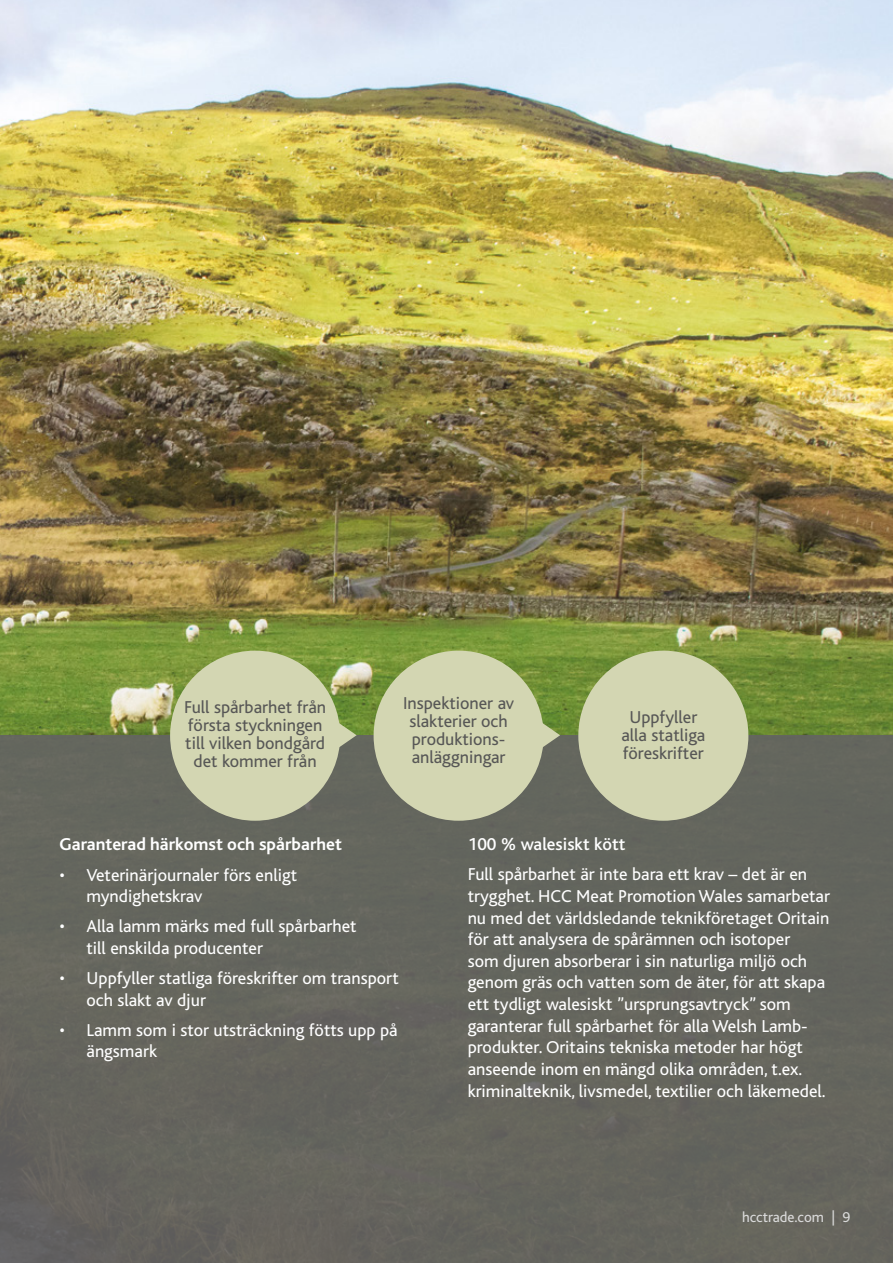
<style>
.page{position:relative;width:893px;height:1263px;background:#fff}
.page>*{position:absolute;margin:0;border:0;box-sizing:border-box;transform-origin:0 0}
.t1{font:18px/21.6px "Bliss";color:#fff}
.t2{font:18px/18px "Bliss";color:#575756;text-align:center}
.t3{font:700 18px "Bliss";color:#fff}
.t4{font:500 18px "Bliss";color:#fff}
.t5{font:15px "Bliss";color:#dadada}
</style>
<div class="page">
<img style="left:0;top:0;width:893px;height:736px">
<div style="left:0;top:736px;width:893px;height:527px;background:#646363"></div>
<div style="left:578px;top:651px;width:170px;height:170px;background:#d3d6b2;border-radius:50%"></div>
<div style="left:170px;top:651px;width:170px;height:170px;background:#d3d6b2;border-radius:50%"></div>
<svg style="left:338px;top:716px;width:19px;height:38px"></svg>
<div style="left:374px;top:651px;width:170px;height:170px;background:#d3d6b2;border-radius:50%"></div>
<svg style="left:541px;top:716px;width:19px;height:39px"></svg>
<p class="t2" style="left:184px;top:699px;width:143px">Full spårbarhet från första styckningen till vilken bondgård det kommer från</p>
<p class="t2" style="left:403px;top:695px;width:113px">Inspektioner av slakterier och produktions&shy;anläggningar</p>
<p class="t2" style="left:621px;top:708px;width:85px">Uppfyller alla statliga föreskrifter</p>
<p class="t3" style="left:60px;top:835px;width:284px">Garanterad härkomst och spårbarhet</p>
<p class="t1" style="left:87px;top:864px;width:212px;text-indent:-27px">• Veterinärjournaler förs enligt myndighetskrav</p>
<p class="t1" style="left:87px;top:916px;width:272px;text-indent:-27px">• Alla lamm märks med full spårbarhet till enskilda producenter</p>
<p class="t1" style="left:87px;top:967px;width:314px;text-indent:-27px">• Uppfyller statliga föreskrifter om transport och slakt av djur</p>
<p class="t1" style="left:87px;top:1019px;width:313px;text-indent:-27px">• Lamm som i stor utsträckning fötts upp på ängsmark</p>
<p class="t4" style="left:468px;top:835px;width:159px">100 % walesiskt kött</p>
<p class="t1" style="left:468px;top:864px;width:364px">Full spårbarhet är inte bara ett krav – det är en trygghet. HCC Meat Promotion Wales samarbetar nu med det världsledande teknikföretaget Oritain för att analysera de spårämnen och isotoper<br>som djuren absorberar i sin naturliga miljö och genom gräs och vatten som de äter, för att skapa ett tydligt walesiskt ”ursprungsavtryck” som garanterar full spårbarhet för alla Welsh Lamb&shy;produkter. Oritains tekniska metoder har högt anseende inom en mängd olika områden, t.ex. kriminalteknik, livsmedel, textilier och läkemedel.</p>
<p class="t5" style="left:742px;top:1209px;width:110px">hcctrade.com | 9</p>
</div>
